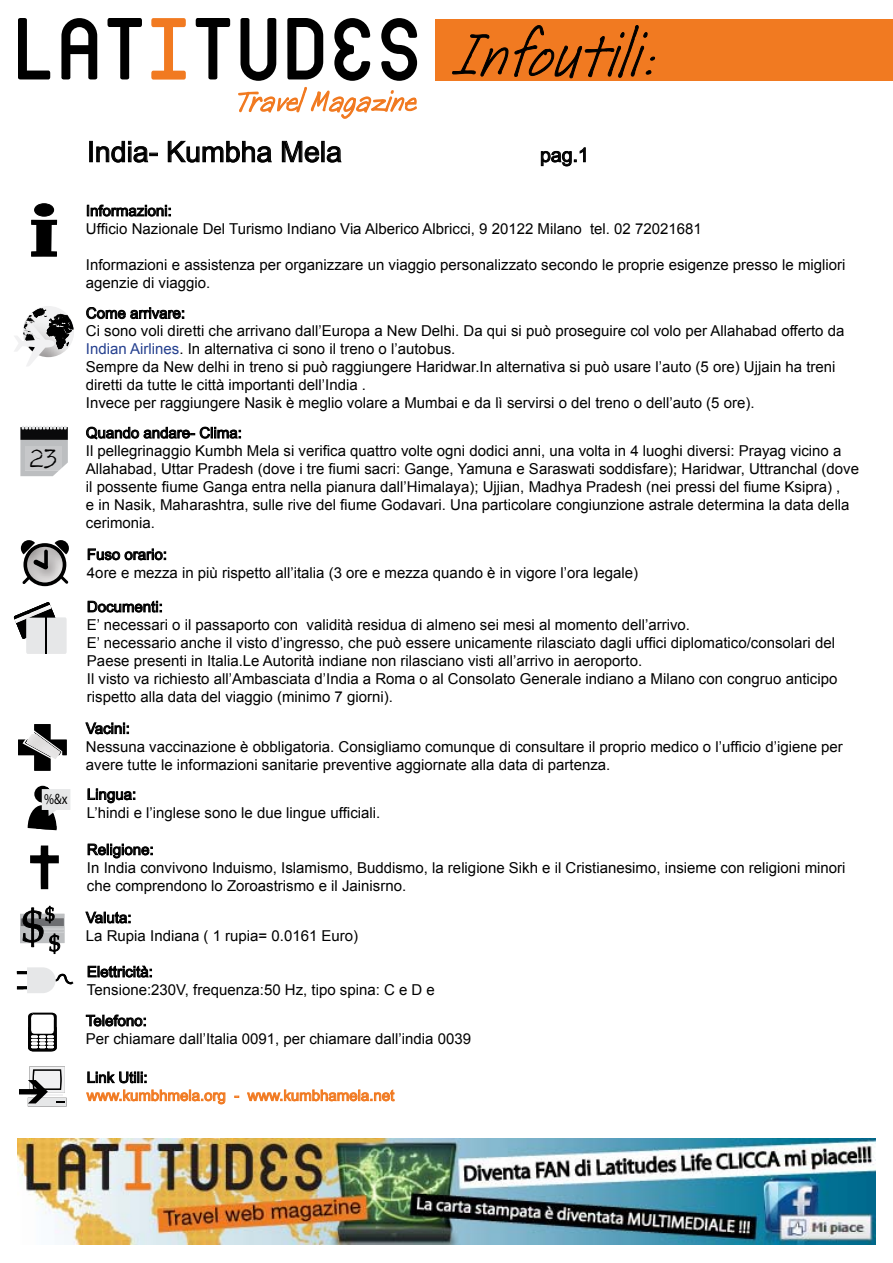
<style>
.page{position:relative;width:893px;height:1263px;background:#fff}
.page>*{position:absolute;margin:0;border:0;box-sizing:border-box;transform-origin:0 0}
.t1{font:81px "Post Note";color:#000}
.t2{font:28.5px "Arial";color:#000}
.t3{font:27px "Traveling Typewriter";color:#000}
.t4{font:19.5px "Arial";color:#000}
.t5{font:15px/18px "Arial";color:#000}
.t6{font:15px "Arial";color:#f17a21}
.t7{font:15px "Myriad Pro";color:#000;scale:.83 1}
.s1{color:#25408f}
</style>
<div class="page">
<svg style="left:18px;top:18px;width:32px;height:61px"></svg>
<svg style="left:61px;top:18px;width:36px;height:61px"></svg>
<svg style="left:108px;top:18px;width:34px;height:61px"></svg>
<svg style="left:151px;top:18px;width:35px;height:62px"></svg>
<svg style="left:196px;top:18px;width:34px;height:61px"></svg>
<div style="left:435px;top:19px;width:458px;height:61px;background:#f17a21"></div>
<svg style="left:31px;top:203px;width:26px;height:53px"></svg>
<svg style="left:14px;top:308px;width:60px;height:58px"></svg>
<div style="left:89px;top:141px;width:4px;height:21px;border:1px solid #000"></div>
<svg style="left:96px;top:141px;width:62px;height:22px"></svg>
<svg style="left:168px;top:141px;width:104px;height:22px"></svg>
<svg style="left:282px;top:140px;width:38px;height:23px"></svg>
<div style="left:321px;top:141px;width:4px;height:21px;border:1px solid #000"></div>
<svg style="left:326px;top:146px;width:16px;height:17px"></svg>
<svg style="left:541px;top:147px;width:45px;height:20px"></svg>
<svg style="left:87px;top:204px;width:84px;height:13px"></svg>
<svg style="left:86px;top:307px;width:98px;height:13px"></svg>
<img style="left:18px;top:1139px;width:857px;height:106px">
<svg style="left:452px;top:25px;width:203px;height:54px"></svg>
<svg style="left:238px;top:18px;width:180px;height:101px"></svg>
<svg style="left:20px;top:426px;width:48px;height:50px;background:#9fa0a2"></svg>
<svg style="left:86px;top:426px;width:155px;height:14px"></svg>
<svg style="left:21px;top:540px;width:48px;height:46px"></svg>
<svg style="left:14px;top:609px;width:53px;height:45px"></svg>
<img style="left:41px;top:602px;width:14px;height:15px">
<img style="left:30px;top:605px;width:21px;height:12px">
<hr style="left:46px;top:617px;width:1px;height:37px;background:#000">
<svg style="left:87px;top:600px;width:75px;height:13px"></svg>
<svg style="left:18px;top:724px;width:49px;height:47px"></svg>
<svg style="left:85px;top:722px;width:44px;height:13px"></svg>
<img style="left:39px;top:787px;width:11px;height:2px">
<svg style="left:28px;top:789px;width:42px;height:41px"></svg>
<svg style="left:87px;top:788px;width:48px;height:15px"></svg>
<svg style="left:87px;top:548px;width:79px;height:13px"></svg>
<svg style="left:87px;top:843px;width:66px;height:16px"></svg>
<svg style="left:30px;top:845px;width:29px;height:44px"></svg>
<svg style="left:85px;top:911px;width:46px;height:13px"></svg>
<svg style="left:87px;top:965px;width:65px;height:13px"></svg>
<svg style="left:86px;top:1014px;width:60px;height:13px"></svg>
<svg style="left:19px;top:1066px;width:48px;height:40px"></svg>
<svg style="left:28px;top:1013px;width:29px;height:38px"></svg>
<svg style="left:17px;top:967px;width:57px;height:26px"></svg>
<svg style="left:20px;top:905px;width:45px;height:49px"></svg>
<svg style="left:86px;top:1071px;width:140px;height:33px"></svg>
<svg style="left:247px;top:1089px;width:148px;height:13px"></svg>
<h1 class="t1" style="left:453px;top:18px;width:205px">Infoutili:</h1>
<h3 class="t3" style="left:29px;top:440px;width:29px">23</h3>
<h2 class="t2" style="left:87px;top:133px;width:257px">India- Kumbha Mela</h2>
<h3 class="t4" style="left:540px;top:142px;width:50px">pag.1</h3>
<p class="t5" style="left:86px;top:202px;width:617px">Informazioni:<br>Ufficio Nazionale Del Turismo Indiano Via Alberico Albricci, 9 20122 Milano tel. 02 72021681</p>
<p class="t5" style="left:86px;top:256px;width:761px">Informazioni e assistenza per organizzare un viaggio personalizzato secondo le proprie esigenze presso le migliori agenzie di viaggio.</p>
<p class="t5" style="left:86px;top:304px;width:760px">Come arrivare:<br>Ci sono voli diretti che arrivano dall’Europa a New Delhi. Da qui si può proseguire col volo per Allahabad offerto da <span class="s1">Indian Airlines</span>. In alternativa ci sono il treno o l’autobus.<br>Sempre da New delhi in treno si può raggiungere Haridwar.In alternativa si può usare l’auto (5 ore) Ujjain ha treni diretti da tutte le città importanti dell’India .<br>Invece per raggiungere Nasik è meglio volare a Mumbai e da lì servirsi o del treno o dell’auto (5 ore).</p>
<p class="t5" style="left:86px;top:424px;width:775px">Quando andare- Clima:<br>Il pellegrinaggio Kumbh Mela si verifica quattro volte ogni dodici anni, una volta in 4 luoghi diversi: Prayag vicino a Allahabad, Uttar Pradesh (dove i tre fiumi sacri: Gange, Yamuna e Saraswati soddisfare); Haridwar, Uttranchal (dove il possente fiume Ganga entra nella pianura dall’Himalaya); Ujjian, Madhya Pradesh (nei pressi del fiume Ksipra) ,<br>e in Nasik, Maharashtra, sulle rive del fiume Godavari. Una particolare congiunzione astrale determina la data della cerimonia.</p>
<p class="t5" style="left:87px;top:545px;width:553px">Fuso orario:<br>4ore e mezza in più rispetto all’italia (3 ore e mezza quando è in vigore l’ora legale)</p>
<p class="t5" style="left:87px;top:598px;width:752px">Documenti:<br>E’ necessari o il passaporto con validità residua di almeno sei mesi al momento dell’arrivo.<br>E’ necessario anche il visto d’ingresso, che può essere unicamente rilasciato dagli uffici diplomatico/consolari del Paese presenti in Italia.Le Autorità indiane non rilasciano visti all’arrivo in aeroporto.<br>Il visto va richiesto all’Ambasciata d’India a Roma o al Consolato Generale indiano a Milano con congruo anticipo rispetto alla data del viaggio (minimo 7 giorni).</p>
<p class="t5" style="left:86px;top:719px;width:758px">Vacini:<br>Nessuna vaccinazione è obbligatoria. Consigliamo comunque di consultare il proprio medico o l’ufficio d’igiene per avere tutte le informazioni sanitarie preventive aggiornate alla data di partenza.</p>
<p class="t7" style="left:44px;top:789px;width:30px">%&amp;x</p>
<p class="t5" style="left:87px;top:785px;width:295px">Lingua:<br>L’hindi e l’inglese sono le due lingue ufficiali.</p>
<p class="t5" style="left:87px;top:841px;width:760px">Religione:<br>In India convivono Induismo, Islamismo, Buddismo, la religione Sikh e il Cristianesimo, insieme con religioni minori che comprendono lo Zoroastrismo e il Jainisrno.</p>
<p class="t5" style="left:86px;top:909px;width:274px">Valuta:<br>La Rupia Indiana ( 1 rupia= 0.0161 Euro)</p>
<p class="t5" style="left:87px;top:963px;width:349px">Elettricità:<br>Tensione:230V, frequenza:50 Hz, tipo spina: C e D e</p>
<p class="t5" style="left:86px;top:1012px;width:387px">Telefono:<br>Per chiamare dall’Italia 0091, per chiamare dall’india 0039</p>
<p class="t5" style="left:87px;top:1068px;width:62px">Link Utili:</p>
<p class="t6" style="left:87px;top:1085px;width:309px">www.kumbhmela.org - www.kumbhamela.net</p>
</div>
